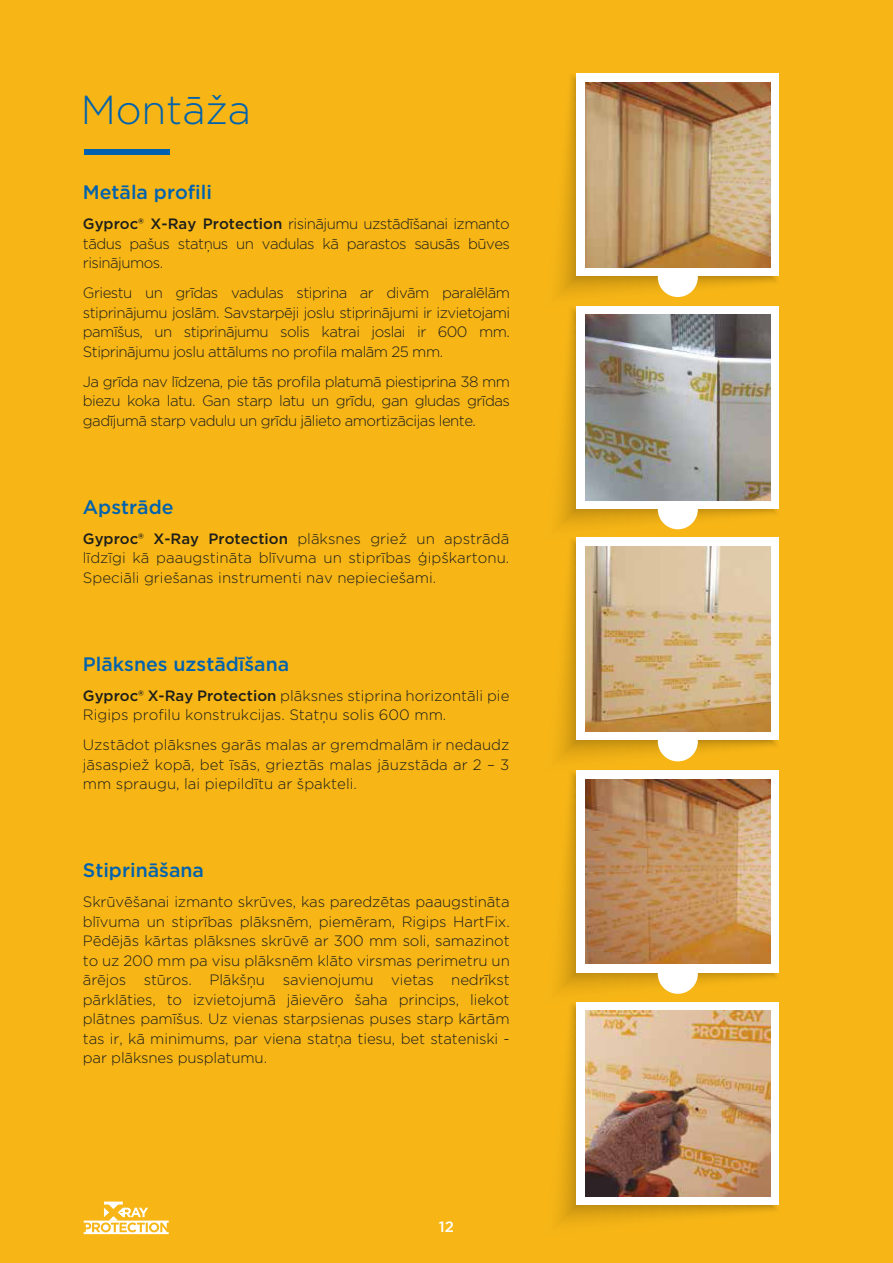
<style>
.page{position:relative;width:893px;height:1263px;background:#f7b616}
.page>*{position:absolute;margin:0;border:0;box-sizing:border-box;transform-origin:0 0}
.t1{font:300 40.5px "Gotham";letter-spacing:-.005em;color:#0062ae}
.t2{font:500 19.5px "Gotham";color:#0062ae}
.t3{font:300 15px/19.5px "Gotham";letter-spacing:-.01em;color:#1d1d1b;text-align:justify}
.t4{font:500 15px "Gotham";color:#fff}
.s1{font-weight:500}
</style>
<div class="page">
<img style="left:558px;top:540px;width:219px;height:222px">
<div style="left:577px;top:538px;width:202px;height:202px;background:#fff"></div>
<svg style="left:658px;top:731px;width:40px;height:30px"></svg>
<img style="left:585px;top:546px;width:185px;height:185px">
<div style="left:84px;top:149px;width:85px;height:5px;background:#0062ae"></div>
<img style="left:558px;top:73px;width:221px;height:467px">
<div style="left:577px;top:74px;width:202px;height:202px;background:#fff"></div>
<svg style="left:658px;top:276px;width:40px;height:21px"></svg>
<img style="left:585px;top:82px;width:185px;height:186px">
<div style="left:577px;top:306px;width:202px;height:202px;background:#fff"></div>
<svg style="left:658px;top:500px;width:40px;height:29px"></svg>
<img style="left:585px;top:315px;width:185px;height:185px">
<img style="left:558px;top:770px;width:221px;height:454px">
<div style="left:577px;top:1002px;width:202px;height:202px;background:#fff"></div>
<img style="left:585px;top:1011px;width:185px;height:185px">
<svg style="left:84px;top:1201px;width:85px;height:33px"></svg>
<div style="left:577px;top:770px;width:202px;height:202px;background:#fff"></div>
<svg style="left:658px;top:972px;width:40px;height:22px"></svg>
<img style="left:585px;top:779px;width:185px;height:185px">
<p class="t1" style="left:81px;top:84px;width:172px">Montāža</p>
<p class="t2" style="left:83px;top:180px;width:131px">Metāla profili</p>
<p class="t3" style="left:83px;top:214px;width:429px"><span class="s1">Gyproc® X-Ray Protection</span> risinājumu uzstādīšanai izmanto tādus pašus statņus un vadulas kā parastos sausās būves risinājumos.</p>
<p class="t3" style="left:83px;top:283px;width:429px">Griestu un grīdas vadulas stiprina ar divām paralēlām stiprinājumu joslām. Savstarpēji joslu stiprinājumi ir izvietojami pamīšus, un stiprinājumu solis katrai joslai ir 600 mm.<br>Stiprinājumu joslu attālums no profila malām 25 mm.</p>
<p class="t3" style="left:83px;top:371px;width:429px">Ja grīda nav līdzena, pie tās profila platumā piestiprina 38 mm biezu koka latu. Gan starp latu un grīdu, gan gludas grīdas gadījumā starp vadulu un grīdu jālieto amortizācijas lente.</p>
<p class="t2" style="left:83px;top:494px;width:92px">Apstrāde</p>
<p class="t3" style="left:83px;top:528px;width:428px"><span class="s1">Gyproc® X-Ray Protection</span> plāksnes griež un apstrādā līdzīgi kā paaugstināta blīvuma un stiprības ģipškartonu.<br>Speciāli griešanas instrumenti nav nepieciešami.</p>
<p class="t2" style="left:83px;top:651px;width:208px">Plāksnes uzstādīšana</p>
<p class="t3" style="left:83px;top:685px;width:428px"><span class="s1">Gyproc® X-Ray Protection</span> plāksnes stiprina horizontāli pie<br>Rigips profilu konstrukcijas. Statņu solis 600 mm.</p>
<p class="t3" style="left:83px;top:735px;width:428px">Uzstādot plāksnes garās malas ar gremdmalām ir nedaudz jāsaspiež kopā, bet īsās, grieztās malas jāuzstāda ar 2 – 3 mm spraugu, lai piepildītu ar špakteli.</p>
<p class="t2" style="left:83px;top:857px;width:123px">Stiprināšana</p>
<p class="t3" style="left:83px;top:892px;width:428px">Skrūvēšanai izmanto skrūves, kas paredzētas paaugstināta blīvuma un stiprības plāksnēm, piemēram, Rigips HartFix.<br>Pēdējās kārtas plāksnes skrūvē ar 300 mm soli, samazinot to uz 200 mm pa visu plāksnēm klāto virsmas perimetru un ārējos stūros. Plākšņu savienojumu vietas nedrīkst pārklāties, to izvietojumā jāievēro šaha princips, liekot plātnes pamīšus. Uz vienas starpsienas puses starp kārtām tas ir, kā minimums, par viena statņa tiesu, bet stateniski - par plāksnes pusplatumu.</p>
<p class="t4" style="left:439px;top:1217px;width:17px">12</p>
</div>
